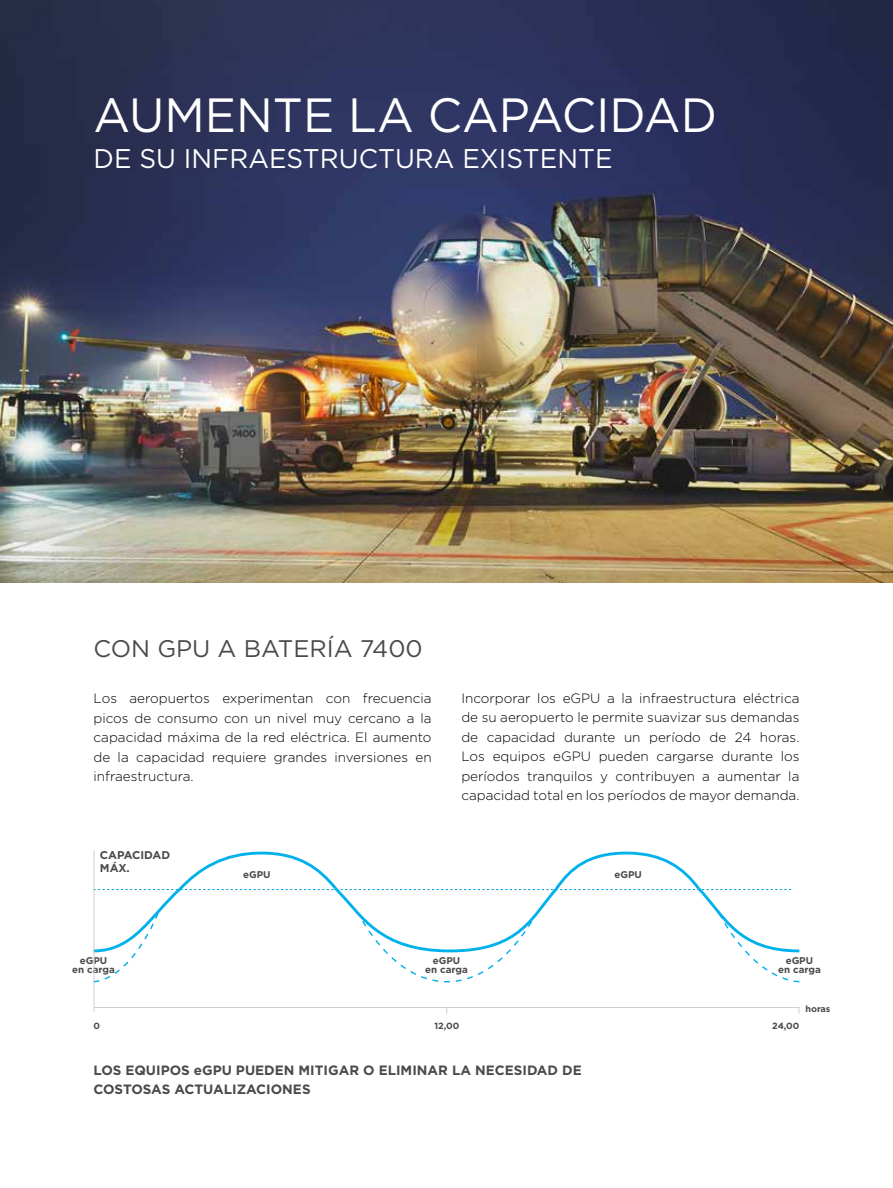
<style>
.page{position:relative;width:893px;height:1188px;background:#fff}
.page>*{position:absolute;margin:0;border:0;box-sizing:border-box;transform-origin:0 0}
.t1{font:48px "Gotham";color:#fff}
.t2{font:27px "Gotham";color:#fff}
.t3{font:24px "Gotham";color:#4a4a49}
.t4{font:300 13.5px/19.5px "Gotham";color:#000;text-align:justify}
.t5{font:700 13.5px/19.5px "Gotham";color:#4a4a49}
.t6{font:700 11.25px/12.8px "Gotham";color:#4a4a49}
.t7{font:700 9.75px/9.8px "Gotham";color:#4a4a49;text-align:center}
.t8{font:700 9px "Gotham";color:#4a4a49}
</style>
<div class="page">
<img style="left:0;top:0;width:893px;height:583px">
<svg style="left:93px;top:850px;width:707px;height:133px"></svg>
<hr style="left:94px;top:850px;width:1px;height:162px;background:#cfcfcf">
<hr style="left:94px;top:1007px;width:705px;height:1px;background:#cfcfcf">
<h1 class="t1" style="left:94px;top:84px;width:625px">AUMENTE LA CAPACIDAD</h1>
<h2 class="t2" style="left:94px;top:141px;width:521px">DE SU INFRAESTRUCTURA EXISTENTE</h2>
<h3 class="t3" style="left:94px;top:633px;width:331px">CON GPU A BATERÍA 7400</h3>
<p class="t4" style="left:94px;top:688px;width:340px">Los aeropuertos experimentan con frecuencia picos de consumo con un nivel muy cercano a la capacidad máxima de la red eléctrica. El aumento de la capacidad requiere grandes inversiones en infraestructura.</p>
<p class="t4" style="left:461px;top:688px;width:340px">Incorporar los eGPU a la infraestructura eléctrica de su aeropuerto le permite suavizar sus demandas de capacidad durante un período de 24 horas.<br>Los equipos eGPU pueden cargarse durante los períodos tranquilos y contribuyen a aumentar la capacidad total en los períodos de mayor demanda.</p>
<p class="t6" style="left:100px;top:848px;width:72px">CAPACIDAD<br>MÁX.</p>
<p class="t7" style="left:72px;top:955px;width:44px">eGPU<br>en carga</p>
<p class="t7" style="left:243px;top:869px;width:29px">eGPU</p>
<p class="t7" style="left:614px;top:869px;width:29px">eGPU</p>
<p class="t7" style="left:425px;top:955px;width:44px">eGPU<br>en carga</p>
<p class="t7" style="left:778px;top:955px;width:44px">eGPU<br>en carga</p>
<p class="t8" style="left:805px;top:1003px;width:26px">horas</p>
<p class="t8" style="left:94px;top:1020px;width:8px">0</p>
<p class="t8" style="left:434px;top:1020px;width:26px">12,00</p>
<p class="t8" style="left:772px;top:1020px;width:29px">24,00</p>
<p class="t5" style="left:94px;top:1060px;width:490px">LOS EQUIPOS eGPU PUEDEN MITIGAR O ELIMINAR LA NECESIDAD DE<br>COSTOSAS ACTUALIZACIONES</p>
</div>
